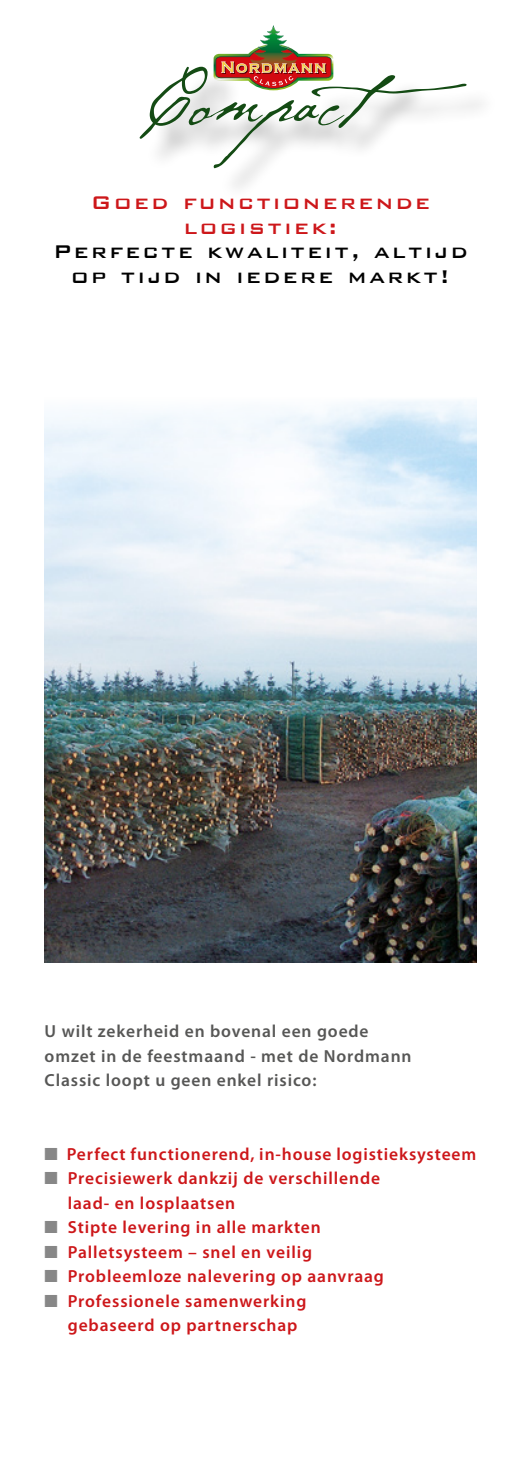
<style>
.page{position:relative;width:521px;height:1474px;background:#fff}
.page>*{position:absolute;margin:0;border:0;box-sizing:border-box;transform-origin:0 0}
.t1{font:78.4px "Cezanne";color:#144b14;scale:.94 1}
.t2{font:500 24.5px/24.5px "Bank Gothic";letter-spacing:.1em;color:#000;text-align:center}
.t3{font:500 24.5px/24.5px "Bank Gothic";letter-spacing:.1em;color:#cd171a;text-align:center}
.t4{font:600 17.5px/24.5px "Myriad Pro";letter-spacing:.05em;color:#cd171a}
.t5{font:600 17.5px/24.5px "Myriad Pro";letter-spacing:.05em;color:#575756}
.s1{color:#878787}
</style>
<div class="page">
<img style="left:214px;top:25px;width:119px;height:46px">
<div style="left:145px;top:71px;width:353px;height:130px;background:#000;opacity:.4"></div>
<img style="left:45px;top:401px;width:431px;height:561px">
<h1 class="t1" style="left:147px;top:47px;width:375px">Compact</h1>
<h2 class="t3" style="left:91px;top:188px;width:341px">Goed functionerende logistiek:</h2>
<h2 class="t2" style="left:53px;top:237px;width:416px">Perfecte kwaliteit, altijd op tijd in iedere markt!</h2>
<p class="t5" style="left:45px;top:1018px;width:368px">U wilt zekerheid en bovenal een goede omzet in de feestmaand - met de Nordmann<br>Classic loopt u geen enkel risico:</p>
<p class="t4" style="left:45px;top:1141px;width:433px"><span class="s1">■</span> Perfect functionerend, in-house logistieksysteem</p>
<p class="t4" style="left:68px;top:1165px;width:314px;text-indent:-23px"><span class="s1">■</span> Precisiewerk dankzij de verschillende laad- en losplaatsen</p>
<p class="t4" style="left:45px;top:1214px;width:278px"><span class="s1">■</span> Stipte levering in alle markten</p>
<p class="t4" style="left:45px;top:1239px;width:269px"><span class="s1">■</span> Palletsysteem – snel en veilig</p>
<p class="t4" style="left:45px;top:1263px;width:341px"><span class="s1">■</span> Probleemloze nalevering op aanvraag</p>
<p class="t4" style="left:68px;top:1288px;width:240px;text-indent:-23px"><span class="s1">■</span> Professionele samenwerking gebaseerd op partnerschap</p>
</div>
